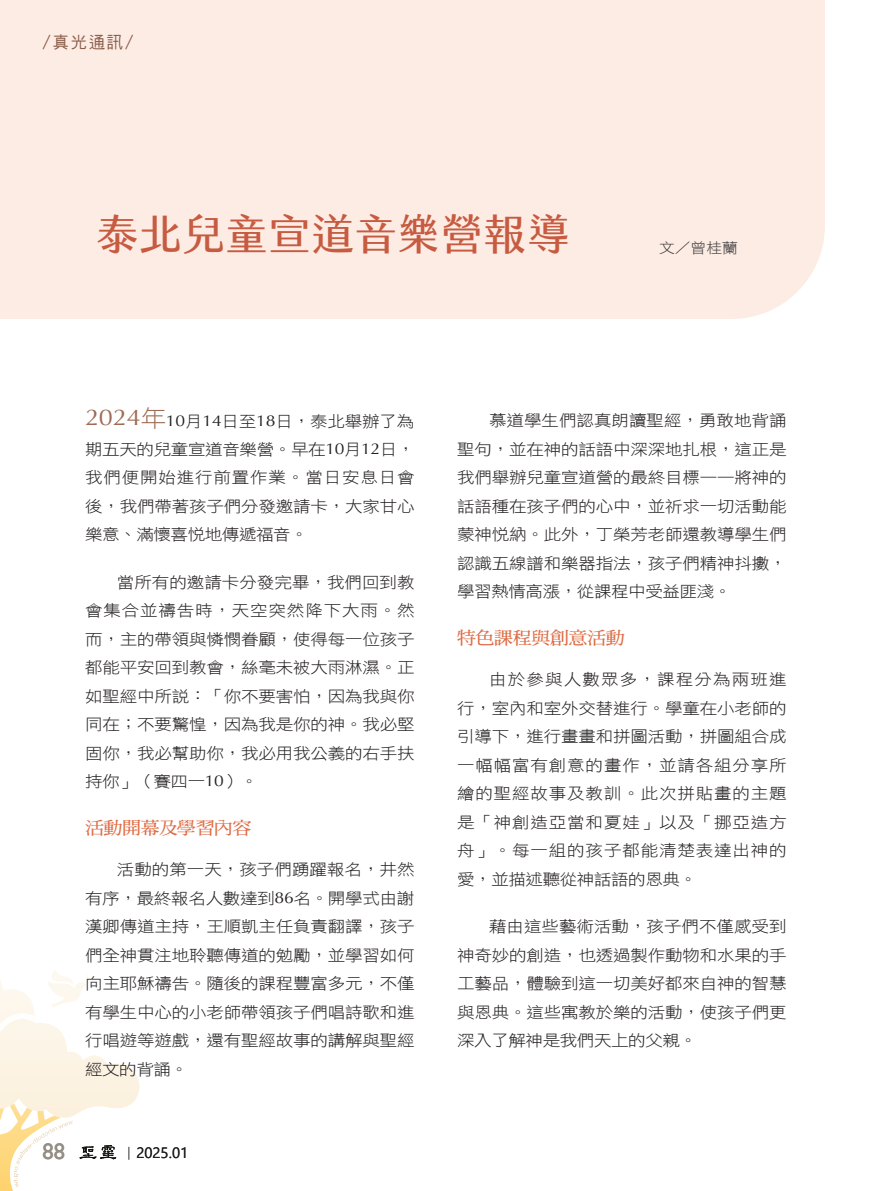
<style>
.page{position:relative;width:893px;height:1191px;background:#fff}
.page>*{position:absolute;margin:0;border:0;box-sizing:border-box;transform-origin:0 0}
.題目_凝書體{font:42.15px "jf jinxuan fresh 2.1 Medium";letter-spacing:-.01em;color:#c75b41}
.t1{font:22.5px "Gill Sans";color:#959086}
.中標{font:17.55px "DF Ming W7 WIN BF";letter-spacing:-.02em;color:#de6c45;scale:1.08 1}
.專欄{font:16.5px "DF Hei W5 WIN BF";color:#875a46}
.Normal-首段{font:15.75px/28.5px "DF Hei W3 WIN BF";letter-spacing:-.01em;color:#231f20;text-align:justify;scale:1.11 1}
.t2{font:15px "Segoe UI";color:#231f20}
.作者{font:14.1px "DF Hei W3 WIN BF";color:#3e3e3f;scale:1.11 1}
.s1{font-family:"Optima";font-size:22.95px;color:#9f6b54}
.s2{font-size:22.95px;color:#9f6b54}
.s3{font-family:"Optima"}
.s4{font-family:"Adobe Ming Std";font-weight:300}
</style>
<div class="page">
<div style="left:0;top:0;width:825px;height:319px;background:#fdece4"></div>
<svg style="left:0;top:970px;width:140px;height:221px"></svg>
<p class="專欄" style="left:43px;top:34px;width:92px">/真光通訊/</p>
<p class="題目_凝書體" style="left:96px;top:210px;width:476px">泰北兒童宣道音樂營報導</p>
<p class="作者" style="left:659px;top:240px;width:72px">文／曾桂蘭</p>
<p class="Normal-首段" style="left:85px;top:407px;width:298px"><span class="s1">2024</span><span class="s2">年</span><span class="s3">10</span>月<span class="s3">14</span>日至<span class="s3">18</span>日，泰北舉辦了為期五天的兒童宣道音樂營。早在<span class="s3">10</span>月<span class="s3">12</span>日，我們便開始進行前置作業。當日安息日會後，我們帶著孩子們分發邀請卡，大家甘心樂意、滿懷喜悅地傳遞福音。</p>
<p class="Normal-首段" style="left:85px;top:568px;width:298px;text-indent:32px">當所有的邀請卡分發完畢，我們回到教會集合並禱告時，天空突然降下大雨。然而，主的帶領與憐憫眷顧，使得每一位孩子都能平安回到教會，絲毫未被大雨淋濕。正如聖經中所說：「你不要害怕，因為我與你同在；不要驚惶，因為我是你的神。我必堅固你，我必幫助你，我必用我公義的右手扶持你」（賽四一<span class="s3">10</span>）。</p>
<p class="中標" style="left:85px;top:819px;width:155px">活動開幕及學習內容</p>
<p class="Normal-首段" style="left:85px;top:855px;width:298px;text-indent:32px">活動的第一天，孩子們踴躍報名，井然有序，最終報名人數達到<span class="s3">86</span>名。開學式由謝漢卿傳道主持，王順凱主任負責翻譯，孩子們全神貫注地聆聽傳道的勉勵，並學習如何向主耶穌禱告。隨後的課程豐富多元，不僅有學生中心的小老師帶領孩子們唱詩歌和進行唱遊等遊戲，還有聖經故事的講解與聖經經文的背誦。</p>
<h2 class="t1" style="left:43px;top:1138px;width:24px">88</h2>
<p class="t2" style="left:121px;top:1138px;width:68px"><span class="s4">｜</span>2025.01</p>
<p class="Normal-首段" style="left:457px;top:406px;width:298px;text-indent:32px">慕道學生們認真朗讀聖經，勇敢地背誦聖句，並在神的話語中深深地扎根，這正是我們舉辦兒童宣道營的最終目標——將神的話語種在孩子們的心中，並祈求一切活動能蒙神悅納。此外，丁榮芳老師還教導學生們認識五線譜和樂器指法，孩子們精神抖擻，學習熱情高漲，從課程中受益匪淺。</p>
<p class="中標" style="left:457px;top:629px;width:157px">特色課程與創意活動</p>
<p class="Normal-首段" style="left:457px;top:665px;width:298px;text-indent:32px">由於參與人數眾多，課程分為兩班進行，室內和室外交替進行。學童在小老師的引導下，進行畫畫和拼圖活動，拼圖組合成一幅幅富有創意的畫作，並請各組分享所繪的聖經故事及教訓。此次拼貼畫的主題是「神創造亞當和夏娃」以及「挪亞造方舟」。每一組的孩子都能清楚表達出神的愛，並描述聽從神話語的恩典。</p>
<p class="Normal-首段" style="left:457px;top:912px;width:298px;text-indent:32px">藉由這些藝術活動，孩子們不僅感受到神奇妙的創造，也透過製作動物和水果的手工藝品，體驗到這一切美好都來自神的智慧與恩典。這些寓教於樂的活動，使孩子們更深入了解神是我們天上的父親。</p>
</div>
